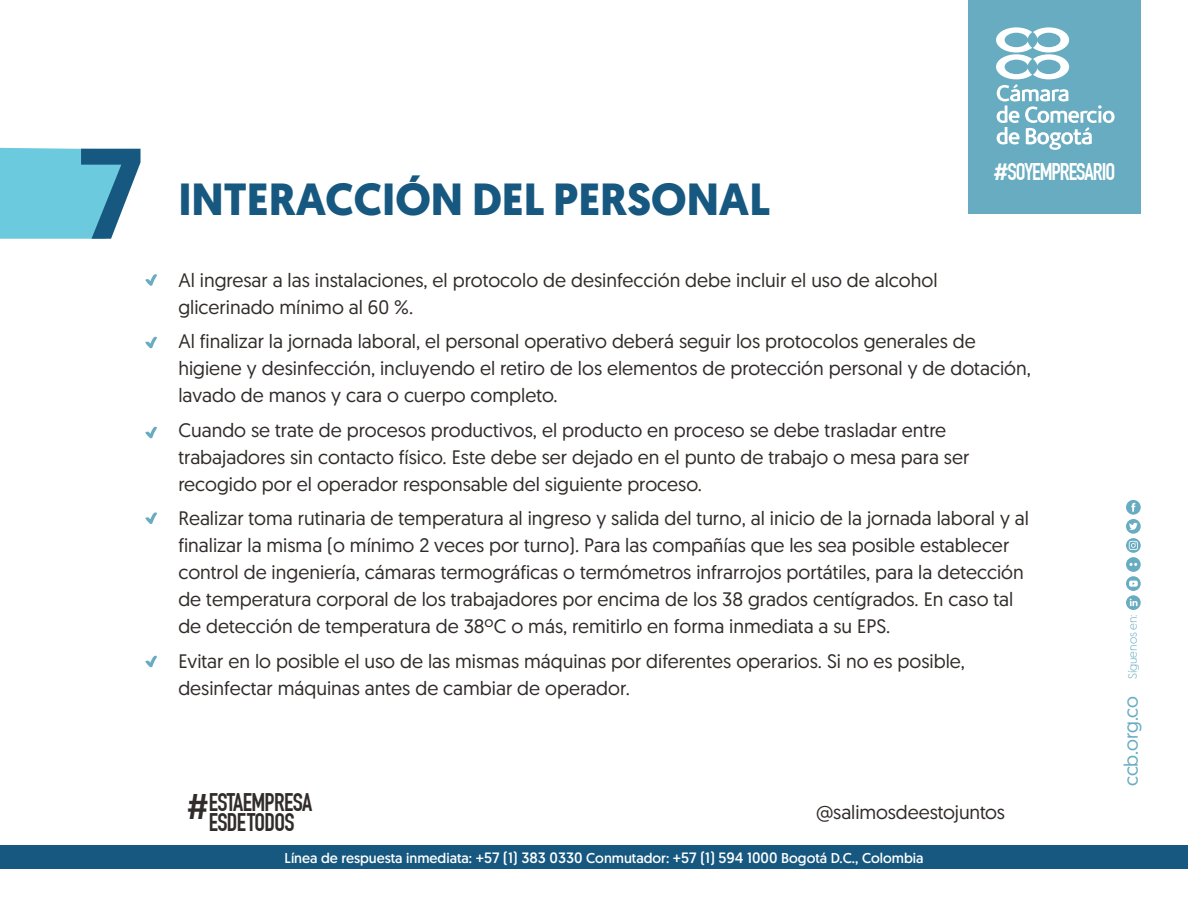
<style>
.page{position:relative;width:1188px;height:918px;background:#fff}
.page>*{position:absolute;margin:0;border:0;box-sizing:border-box;transform-origin:0 0}
.t1{font:500 128.7px "Geomanist";color:#165880}
.t2{font:700 45px "Geomanist";color:#165880}
.t3{font:700 24.9px/19.5px "DIN Condensed";letter-spacing:-.025em;color:#312c2a;text-align:center}
.t4{font:700 23.7px "DIN Condensed";letter-spacing:-.045em;color:#fff}
.t5{font:19.5px/27px "Geomanist";color:#312c2a}
.t6{font:19.5px "Geomanist";letter-spacing:-.015em;color:#67acc0}
.t7{font:14.25px "Geomanist";color:#fff}
.t8{font:300 11.85px "Geomanist";color:#67acc0}
.s1{font-family:"Geomanist";font-weight:500}
.s2{font-family:"DIN Pro";font-weight:500;font-size:34.95px}
.s3{font-size:15px}
</style>
<div class="page">
<div style="left:968px;top:0;width:172px;height:214px;background:#67acc0"></div>
<svg style="left:996px;top:27px;width:119px;height:123px"></svg>
<svg style="left:0;top:148px;width:133px;height:91px;background:#7bcfe1"></svg>
<svg style="left:1126px;top:500px;width:15px;height:110px"></svg>
<div style="left:0;top:845px;width:1188px;height:24px;background:#165880"></div>
<svg style="left:146px;top:274px;width:11px;height:12px"></svg>
<svg style="left:146px;top:336px;width:11px;height:13px"></svg>
<svg style="left:146px;top:426px;width:11px;height:13px"></svg>
<svg style="left:146px;top:512px;width:11px;height:12px"></svg>
<svg style="left:146px;top:655px;width:11px;height:13px"></svg>
<h1 class="t1" style="left:78px;top:108px;width:67px">7</h1>
<h2 class="t2" style="left:178px;top:169px;width:593px">INTERACCIÓN DEL PERSONAL</h2>
<p class="t4" style="left:993px;top:158px;width:123px"><span class="s1">#</span>SOYEMPRESARIO</p>
<p class="t5" style="left:178px;top:266px;width:761px">Al ingresar a las instalaciones, el protocolo de desinfección debe incluir el uso de alcohol glicerinado mínimo al 60 %.</p>
<p class="t5" style="left:178px;top:327px;width:854px">Al finalizar la jornada laboral, el personal operativo deberá seguir los protocolos generales de higiene y desinfección, incluyendo el retiro de los elementos de protección personal y de dotación, lavado de manos y cara o cuerpo completo.</p>
<p class="t5" style="left:178px;top:416px;width:792px">Cuando se trate de procesos productivos, el producto en proceso se debe trasladar entre trabajadores sin contacto físico. Este debe ser dejado en el punto de trabajo o mesa para ser recogido por el operador responsable del siguiente proceso.</p>
<p class="t5" style="left:178px;top:504px;width:852px">Realizar toma rutinaria de temperatura al ingreso y salida del turno, al inicio de la jornada laboral y al finalizar la misma (o mínimo 2 veces por turno). Para las compañías que les sea posible establecer control de ingeniería, cámaras termográficas o termómetros infrarrojos portátiles, para la detección de temperatura corporal de los trabajadores por encima de los 38 grados centígrados. En caso tal de detección de temperatura de 38ºC o más, remitirlo en forma inmediata a su EPS.</p>
<p class="t5" style="left:178px;top:647px;width:788px">Evitar en lo posible el uso de las mismas máquinas por diferentes operarios. Si no es posible, desinfectar máquinas antes de cambiar de operador.</p>
<p class="t3" style="left:186px;top:793px;width:128px"><span class="s2">#</span>ESTAEMPRESA<br>ESDETODOS</p>
<p class="t5" style="left:816px;top:798px;width:191px">@salimosdeestojuntos</p>
<p class="t7" style="left:285px;top:849px;width:641px">Línea de respuesta inmediata: <span class="s3">+57 (1) 383 0330</span> Conmutador: <span class="s3">+57 (1) 594 1000</span> Bogotá D.C., Colombia</p>
<p class="t8" style="left:1125px;top:679px;width:66px;rotate:-90deg">Síguenos en:</p>
<p class="t6" style="left:1118px;top:786px;width:92px;rotate:-90deg">ccb.org.co</p>
</div>
